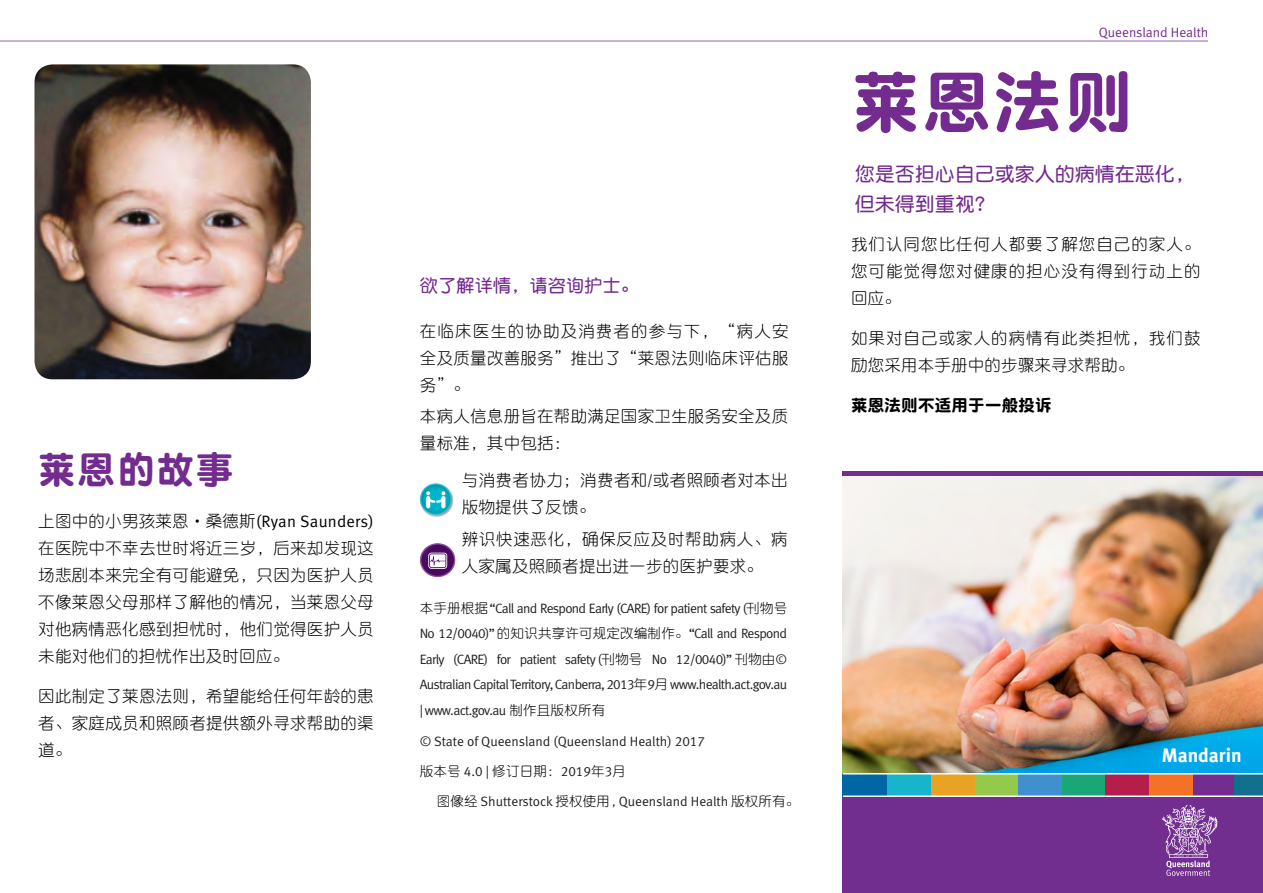
<style>
.page{position:relative;width:1263px;height:893px;background:#fff}
.page>*{position:absolute;margin:0;border:0;box-sizing:border-box;transform-origin:0 0}
.t1{font:67.5px "DFP Yuan W9";color:#732b8f}
.t2{font:37.5px "DFP Yuan W9";letter-spacing:.05em;color:#732b8f}
.t3{font:19.5px/30px "DFP Yuan W7";letter-spacing:.025em;color:#732b8f}
.t4{font:19.5px "Meta Bold LF";color:#fff}
.t5{font:18px "DFP Yuan W7";letter-spacing:.015em;color:#732b8f}
.t6{font:16.5px/27px "DFP Yuan W3";letter-spacing:.015em;color:#000;text-align:justify}
.t7{font:16.5px/27px "DFP Yuan W3";letter-spacing:.06em;color:#000}
.t8{font:16.5px "Meta Normal LF";letter-spacing:.015em;color:#000}
.t9{font:16.5px "DFP Yuan W9";letter-spacing:.015em;color:#000}
.t10{font:13.5px/25.5px "Meta Normal LF";letter-spacing:-.01em;color:#231f20;text-align:justify}
.t11{font:13.5px "DFP Yuan W3";letter-spacing:.015em;color:#000}
.t12{font:13.5px "Meta Normal LF";color:#732b8f}
.s1{font-family:"DFP Yuan W3"}
.s2{font-family:"DFP Yuan W3";color:#000}
.s3{font-family:"Meta Normal LF";color:#231f20}
</style>
<div class="page">
<img style="left:842px;top:476px;width:421px;height:298px">
<div style="left:842px;top:791px;width:421px;height:102px;background:#722e8f"></div>
<div style="left:887px;top:774px;width:44px;height:22px;background:#18b4cb"></div>
<div style="left:931px;top:774px;width:44px;height:22px;background:#e7a321"></div>
<div style="left:975px;top:774px;width:43px;height:22px;background:#94c94c"></div>
<div style="left:1018px;top:774px;width:44px;height:22px;background:#3f90cd"></div>
<div style="left:1062px;top:774px;width:43px;height:22px;background:#19a778"></div>
<div style="left:1105px;top:774px;width:44px;height:22px;background:#b51d4a"></div>
<div style="left:1149px;top:774px;width:45px;height:22px;background:#f37227"></div>
<div style="left:1194px;top:774px;width:40px;height:22px;background:#722d8f"></div>
<div style="left:1234px;top:774px;width:29px;height:22px;background:#10708d"></div>
<div style="left:842px;top:774px;width:45px;height:22px;background:#0066a4"></div>
<div style="left:842px;top:471px;width:421px;height:5px;background:#722e8f"></div>
<svg style="left:1162px;top:805px;width:55px;height:71px"></svg>
<hr style="left:0;top:40px;width:1208px;height:2px;background:#732b8f">
<hr style="left:843px;top:773px;width:420px;height:1px;background:#fff">
<hr style="left:843px;top:795px;width:420px;height:2px;background:#fff">
<img style="left:420px;top:484px;width:33px;height:33px;border-radius:17px">
<svg style="left:420px;top:483px;width:32px;height:32px"></svg>
<svg style="left:420px;top:543px;width:36px;height:34px"></svg>
<img style="left:34px;top:64px;width:277px;height:315px">
<h2 class="t2" style="left:38px;top:449px;width:196px">莱恩的故事</h2>
<p class="t8" style="left:38px;top:512px;width:337px"><span class="s1">上图中的小男孩莱恩·桑德斯</span>(Ryan Saunders)</p>
<p class="t6" style="left:38px;top:535px;width:337px">在医院中不幸去世时将近三岁，后来却发现这场悲剧本来完全有可能避免，只因为医护人员不像莱恩父母那样了解他的情况，当莱恩父母对他病情恶化感到担忧时，他们觉得医护人员未能对他们的担忧作出及时回应。</p>
<p class="t6" style="left:38px;top:682px;width:337px">因此制定了莱恩法则，希望能给任何年龄的患者、家庭成员和照顾者提供额外寻求帮助的渠道。</p>
<p class="t5" style="left:420px;top:275px;width:220px">欲了解详情，请咨询护士。</p>
<p class="t6" style="left:420px;top:317px;width:370px">在临床医生的协助及消费者的参与下，“病人安全及质量改善服务”推出了“莱恩法则临床评估服务”。</p>
<p class="t6" style="left:420px;top:402px;width:370px">本病人信息册旨在帮助满足国家卫生服务安全及质量标准，其中包括：</p>
<p class="t6" style="left:462px;top:467px;width:327px">与消费者协力；消费者和/或者照顾者对本出版物提供了反馈。</p>
<p class="t6" style="left:462px;top:525px;width:327px">辨识快速恶化，确保反应及时帮助病人、病人家属及照顾者提出进一步的医护要求。</p>
<p class="t10" style="left:420px;top:595px;width:369px"><span class="s2">本手册根据</span> “Call and Respond Early (CARE) for patient safety (<span class="s2">刊物号</span>No 12/0040)” <span class="s2">的知识共享许可规定改编制作。</span>“Call and Respond Early (CARE) for patient safety (<span class="s2">刊物号</span> No 12/0040)” <span class="s2">刊物由</span>© Australian Capital Territory, Canberra, 2013<span class="s2">年</span>9<span class="s2">月</span> www.health.act.gov.au | www.act.gov.au <span class="s2">制作且版权所有</span></p>
<p class="t10" style="left:420px;top:729px;width:287px">© State of Queensland (Queensland Health) 2017</p>
<p class="t11" style="left:420px;top:764px;width:208px">版本号 <span class="s3">4.0 |</span> 修订日期：<span class="s3">2019</span>年<span class="s3">3</span>月</p>
<p class="t10" style="left:437px;top:788px;width:364px"><span class="s2">图像经</span> Shutterstock <span class="s2">授权使用，</span>Queensland Health <span class="s2">版权所有。</span></p>
<p class="t12" style="left:1099px;top:24px;width:111px">Queensland Health</p>
<h1 class="t1" style="left:852px;top:65px;width:282px">莱恩法则</h1>
<p class="t3" style="left:855px;top:158px;width:341px">您是否担心自己或家人的病情在恶化，但未得到重视？</p>
<p class="t6" style="left:851px;top:231px;width:351px">我们认同您比任何人都要了解您自己的家人。您可能觉得您对健康的担心没有得到行动上的回应。</p>
<p class="t7" style="left:851px;top:324px;width:351px">如果对自己或家人的病情有此类担忧，我们鼓励您采用本手册中的步骤来寻求帮助。</p>
<p class="t9" style="left:851px;top:396px;width:202px">莱恩法则不适用于一般投诉</p>
<p class="t4" style="left:1162px;top:744px;width:81px">Mandarin</p>
</div>
